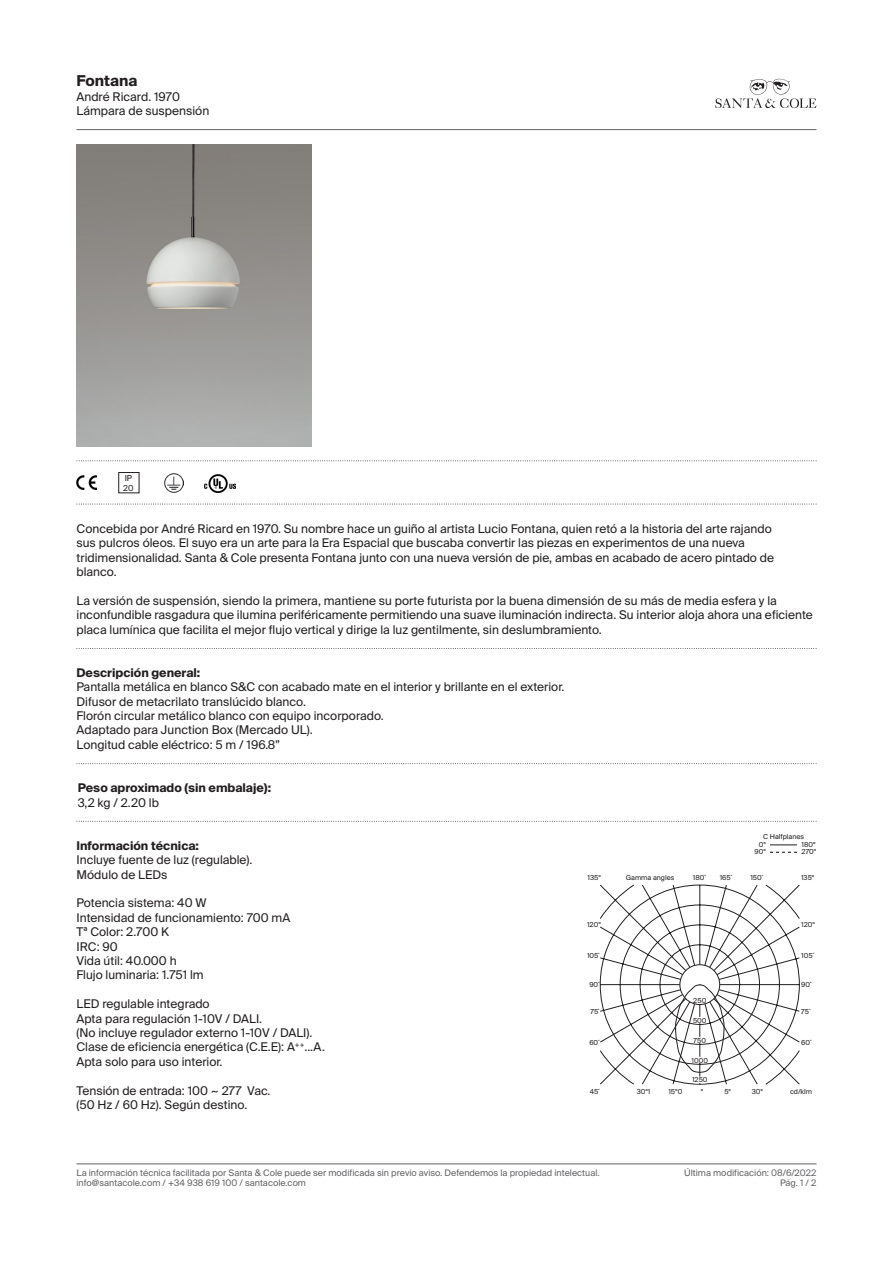
<style>
.page{position:relative;width:893px;height:1263px;background:#fff}
.page>*{position:absolute;margin:0;border:0;box-sizing:border-box;transform-origin:0 0}
.t1{font:700 15px "Suisse Intl";color:#231f20}
.t2{font:12px/14.4px "Suisse Intl";color:#231f20}
.t3{font:700 12px "Suisse Intl";color:#231f20}
.t4{font:9px "Suisse Intl";color:#636366}
.t5{font:8.25px "Suisse Intl";color:#231f20}
.t6{font:7.5px/7.5px "Suisse BP Intl";color:#231f20;text-align:center}
.s1{font-weight:700}
</style>
<div class="page">
<svg style="left:715px;top:79px;width:101px;height:29px"></svg>
<hr style="left:77px;top:129px;width:739px;height:1px;background:#636366">
<hr style="left:77px;top:1163px;width:739px;height:1px;background:#636366">
<img style="left:77px;top:144px;width:234px;height:302px">
<svg style="left:77px;top:460px;width:740px;height:1px"></svg>
<svg style="left:77px;top:504px;width:740px;height:1px"></svg>
<svg style="left:77px;top:821px;width:740px;height:1px"></svg>
<svg style="left:77px;top:648px;width:740px;height:1px"></svg>
<svg style="left:77px;top:763px;width:740px;height:1px"></svg>
<img style="left:77px;top:475px;width:19px;height:14px">
<img style="left:165px;top:474px;width:18px;height:18px">
<img style="left:205px;top:474px;width:30px;height:19px">
<svg style="left:600px;top:885px;width:200px;height:199px"></svg>
<div style="left:692px;top:1017px;width:15px;height:6px;background:#fff;border-radius:3px"></div>
<div style="left:692px;top:1037px;width:15px;height:6px;background:#fff;border-radius:3px"></div>
<div style="left:692px;top:1057px;width:15px;height:6px;background:#fff;border-radius:3px"></div>
<div style="left:692px;top:1076px;width:16px;height:7px;background:#fff;border-radius:3px"></div>
<svg style="left:770px;top:852px;width:27px;height:1px"></svg>
<svg style="left:770px;top:844px;width:27px;height:1px"></svg>
<p class="t1" style="left:77px;top:72px;width:62px">Fontana</p>
<p class="t2" style="left:77px;top:89px;width:134px">André Ricard. 1970<br>Lámpara de suspensión</p>
<p class="t5" style="left:125px;top:473px;width:9px">IP</p>
<p class="t5" style="left:123px;top:483px;width:12px">20</p>
<p class="t2" style="left:77px;top:521px;width:699px">Concebida por André Ricard en 1970. Su nombre hace un guiño al artista Lucio Fontana, quien retó a la historia del arte rajando sus pulcros óleos. El suyo era un arte para la Era Espacial que buscaba convertir las piezas en experimentos de una nueva tridimensionalidad. Santa &amp; Cole presenta Fontana junto con una nueva versión de pie, ambas en acabado de acero pintado de blanco.</p>
<p class="t2" style="left:77px;top:593px;width:738px">La versión de suspensión, siendo la primera, mantiene su porte futurista por la buena dimensión de su más de media esfera y la inconfundible rasgadura que ilumina periféricamente permitiendo una suave iluminación indirecta. Su interior aloja ahora una eficiente placa lumínica que facilita el mejor flujo vertical y dirige la luz gentilmente, sin deslumbramiento.</p>
<p class="t2" style="left:77px;top:665px;width:489px"><span class="s1">Descripción general:<br></span>Pantalla metálica en blanco S&amp;C con acabado mate en el interior y brillante en el exterior.</p>
<p class="t2" style="left:77px;top:694px;width:231px">Difusor de metacrilato translúcido blanco.</p>
<p class="t2" style="left:77px;top:709px;width:309px">Florón circular metálico blanco con equipo incorporado.</p>
<p class="t2" style="left:77px;top:723px;width:238px">Adaptado para Junction Box (Mercado UL).</p>
<p class="t2" style="left:77px;top:737px;width:205px">Longitud cable eléctrico: 5 m / 196.8”</p>
<p class="t3" style="left:78px;top:781px;width:195px">Peso aproximado (sin embalaje):</p>
<p class="t2" style="left:78px;top:795px;width:83px">3,2 kg / 2.20 lb</p>
<p class="t2" style="left:77px;top:838px;width:177px"><span class="s1">Información técnica:<br></span>Incluye fuente de luz (regulable).<br>Módulo de LEDs</p>
<p class="t2" style="left:77px;top:896px;width:215px">Potencia sistema: 40 W<br>Intensidad de funcionamiento: 700 mA</p>
<p class="t2" style="left:77px;top:925px;width:94px">Tª Color: 2.700 K</p>
<p class="t2" style="left:77px;top:939px;width:43px">IRC: 90</p>
<p class="t2" style="left:77px;top:953px;width:102px">Vida útil: 40.000 h</p>
<p class="t2" style="left:77px;top:968px;width:129px">Flujo luminaria: 1.751 lm</p>
<p class="t2" style="left:77px;top:997px;width:135px">LED regulable integrado</p>
<p class="t2" style="left:77px;top:1011px;width:237px">Apta para regulación 1-10V / DALI.<br>(No incluye regulador externo 1-10V / DALI).</p>
<p class="t2" style="left:77px;top:1040px;width:250px">Clase de eficiencia energética (C.E.E): A<sup>++</sup>...A.</p>
<p class="t2" style="left:77px;top:1054px;width:147px">Apta solo para uso interior.</p>
<p class="t2" style="left:77px;top:1083px;width:195px">Tensión de entrada: 100 ~ 277 Vac. (50 Hz / 60 Hz). Según destino.</p>
<p class="t6" style="left:763px;top:833px;width:42px">C Halfplanes</p>
<p class="t6" style="left:754px;top:840px;width:13px">0º<br>90º</p>
<p class="t6" style="left:802px;top:840px;width:16px;text-align:left">180º<br>270º</p>
<p class="t6" style="left:587px;top:873px;width:15px">135º</p>
<p class="t6" style="left:750px;top:873px;width:14px">150˚</p>
<p class="t6" style="left:626px;top:873px;width:50px">Gamma angles</p>
<p class="t6" style="left:693px;top:873px;width:15px">180˚</p>
<p class="t6" style="left:720px;top:873px;width:14px">165˚</p>
<p class="t6" style="left:801px;top:873px;width:15px">135º</p>
<p class="t6" style="left:587px;top:921px;width:15px">120º</p>
<p class="t6" style="left:801px;top:921px;width:15px">120º</p>
<p class="t6" style="left:587px;top:951px;width:14px">105˚</p>
<p class="t6" style="left:801px;top:951px;width:14px">105˚</p>
<p class="t6" style="left:589px;top:981px;width:12px">90˚</p>
<p class="t6" style="left:801px;top:981px;width:12px">90˚</p>
<p class="t6" style="left:590px;top:1007px;width:10px">75˚</p>
<p class="t6" style="left:589px;top:1038px;width:12px">60˚</p>
<p class="t6" style="left:693px;top:996px;width:14px">250</p>
<p class="t6" style="left:693px;top:1016px;width:15px">500</p>
<p class="t6" style="left:694px;top:1036px;width:14px">750</p>
<p class="t6" style="left:692px;top:1056px;width:18px">1000</p>
<p class="t6" style="left:692px;top:1076px;width:17px">1250</p>
<p class="t6" style="left:801px;top:1007px;width:11px">75˚</p>
<p class="t6" style="left:801px;top:1038px;width:12px">60˚</p>
<p class="t6" style="left:590px;top:1088px;width:12px">45˚</p>
<p class="t6" style="left:637px;top:1088px;width:15px">30º1</p>
<p class="t6" style="left:668px;top:1088px;width:15px">15º0</p>
<p class="t6" style="left:701px;top:1088px;width:4px">º</p>
<p class="t6" style="left:724px;top:1088px;width:8px">5º</p>
<p class="t6" style="left:752px;top:1088px;width:13px">30º</p>
<p class="t6" style="left:790px;top:1088px;width:23px">cd/klm</p>
<p class="t4" style="left:77px;top:1167px;width:525px">La información técnica facilitada por Santa &amp; Cole puede ser modificada sin previo aviso. Defendemos la propiedad intelectual.</p>
<p class="t4" style="left:684px;top:1167px;width:134px">Última modificación: 08/6/2022</p>
<p class="t4" style="left:77px;top:1178px;width:231px">info@santacole.com / +34 938 619 100 / santacole.com</p>
<p class="t4" style="left:780px;top:1178px;width:38px">Pág. 1 / 2</p>
</div>
